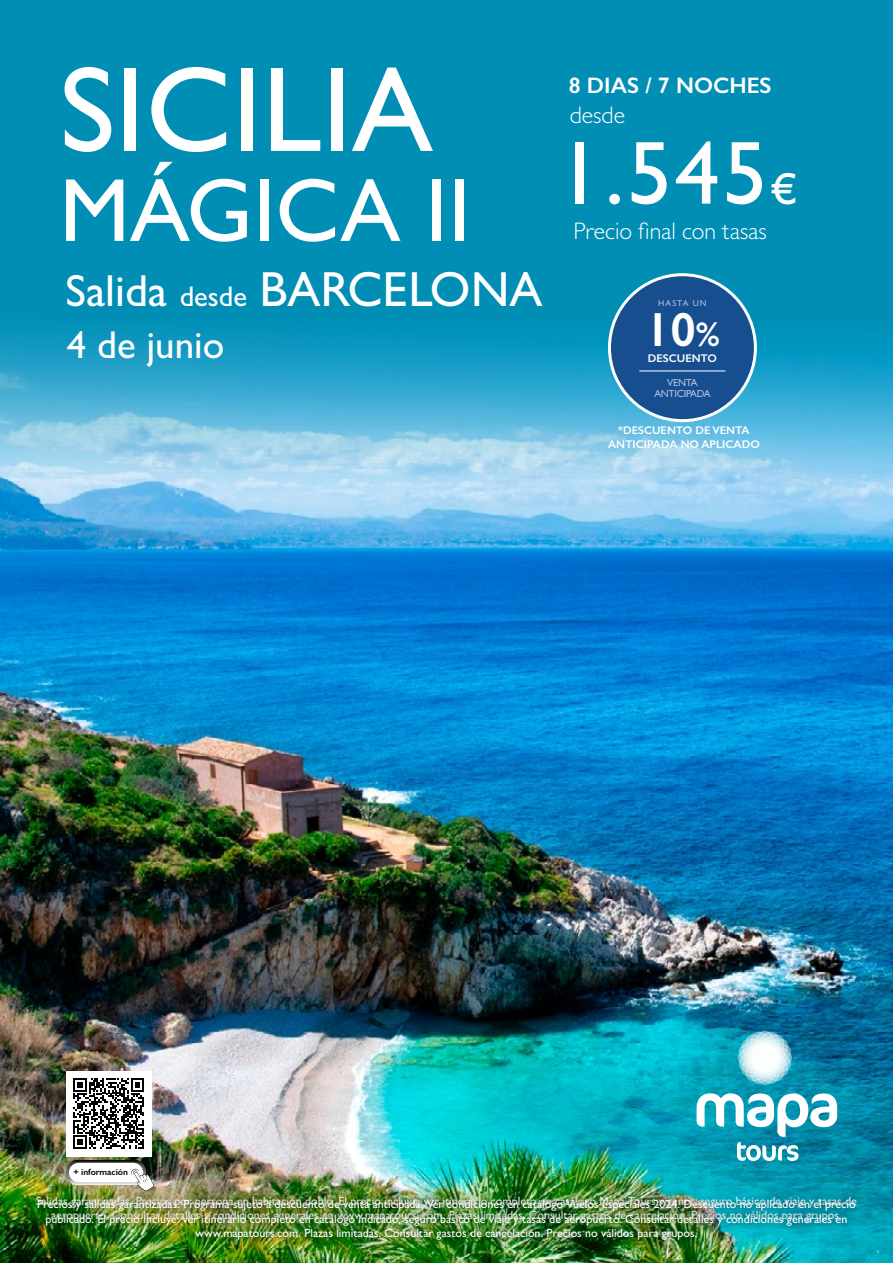
<style>
.page{position:relative;width:893px;height:1263px;background:#008eb4}
.page>*{position:absolute;margin:0;border:0;box-sizing:border-box;transform-origin:0 0}
.t1{font:500 121.5px "Gill Sans";color:#fff}
.t2{font:500 90px "Gill Sans";color:#fff}
.t3{font:500 49.5px "Gill Sans";color:#fff}
.t4{font:600 48.15px "Gill Sans";color:#fff}
.t5{font:500 39px "Gill Sans";color:#fff}
.t6{font:300 24px "Gill Sans";color:#fff}
.t7{font:600 22.5px "Gill Sans";color:#fff}
.t8{font:500 12px/14.4px "Gill Sans";color:#fff;text-align:center}
.t9{font:600 11.1px/13.4px "Gill Sans";color:#fff;text-align:center}
.t10{font:500 10.35px/10.4px "Gill Sans";letter-spacing:-.03em;color:#afbfdc;text-align:center}
.t11{font:600 9px "Gill Sans";color:#000}
.t12{font:500 8.55px "Gill Sans";letter-spacing:.12em;color:#afbfdc}
.s1{font-size:45px}
.s2{font-size:28.5px}
.s3{font-size:34.35px}
</style>
<div class="page">
<img style="left:0;top:319px;width:893px;height:944px">
<svg style="left:739px;top:1031px;width:52px;height:53px;background:#a7d6e1"></svg>
<svg style="left:697px;top:1093px;width:140px;height:68px"></svg>
<div style="left:66px;top:1070px;width:86px;height:86px;background:#fff"></div>
<svg style="left:74px;top:1078px;width:70px;height:71px"></svg>
<svg style="left:66px;top:1160px;width:88px;height:30px;background:#c1c2b7"></svg>
<div style="left:29px;top:1190px;width:835px;height:58px;background:#000;opacity:.75"></div>
<div style="left:609px;top:275px;width:146px;height:146px;background:#174e90;border-radius:50%"></div>
<div style="left:608px;top:273px;width:149px;height:149px;border:3px solid #fff;border-radius:50%"></div>
<hr style="left:639px;top:370px;width:86px;height:1px;background:#fff">
<h1 class="t1" style="left:60px;top:38px;width:375px">SICILIA</h1>
<h2 class="t2" style="left:60px;top:157px;width:412px">MÁGICA II</h2>
<h3 class="t3" style="left:65px;top:260px;width:478px"><span class="s1">Salida</span> <span class="s2">desde</span> BARCELONA</h3>
<h3 class="t5" style="left:67px;top:322px;width:159px">4 de junio</h3>
<h3 class="t7" style="left:569px;top:72px;width:204px">8 DIAS / 7 NOCHES</h3>
<h3 class="t6" style="left:570px;top:100px;width:57px">desde</h3>
<h2 class="t2" style="left:557px;top:120px;width:242px">1.545<span class="s1">€</span></h2>
<h3 class="t6" style="left:573px;top:217px;width:195px">Precio final con tasas</h3>
<p class="t12" style="left:658px;top:298px;width:50px">HASTA UN</p>
<h3 class="t4" style="left:645px;top:300px;width:76px">10<span class="s3">%</span></h3>
<p class="t9" style="left:648px;top:352px;width:71px">DESCUENTO</p>
<p class="t10" style="left:654px;top:377px;width:58px">VENTA<br>ANTICIPADA</p>
<p class="t9" style="left:608px;top:424px;width:153px">*DESCUENTO DE VENTA<br>ANTICIPADA NO APLICADO</p>
<p class="t11" style="left:73px;top:1167px;width:56px">+ información</p>
<p class="t8" style="left:37px;top:1197px;width:820px">Precios y salidas garantizadas. Programa sujeto a descuento de venta anticipada. Ver condiciones en catálogo Vuelos especiales 2024. Descuento no aplicado en el precio publicado. El precio incluye: ver itinerario completo en catálogo indicado, seguro básico de viaje y tasas de aeropuerto. Consultar detalles y condiciones generales en www.mapatours.com. Plazas limitadas. Consultar gastos de cancelación. Precios no válidos para grupos.</p>
<p class="t8" style="left:36px;top:1193px;width:822px">Salidas garantizadas. Precios por persona en habitación doble. El precio incluye: ver itinerario completo en catálogo Mapa Tours vigente, seguro básico de viaje y tasas de aeropuerto. Consultar detalles y condiciones generales en www.mapatoursi.com. Plazas limitadas. Consultar gastos de cancelación. Precios no válidos para grupos.</p>
</div>
